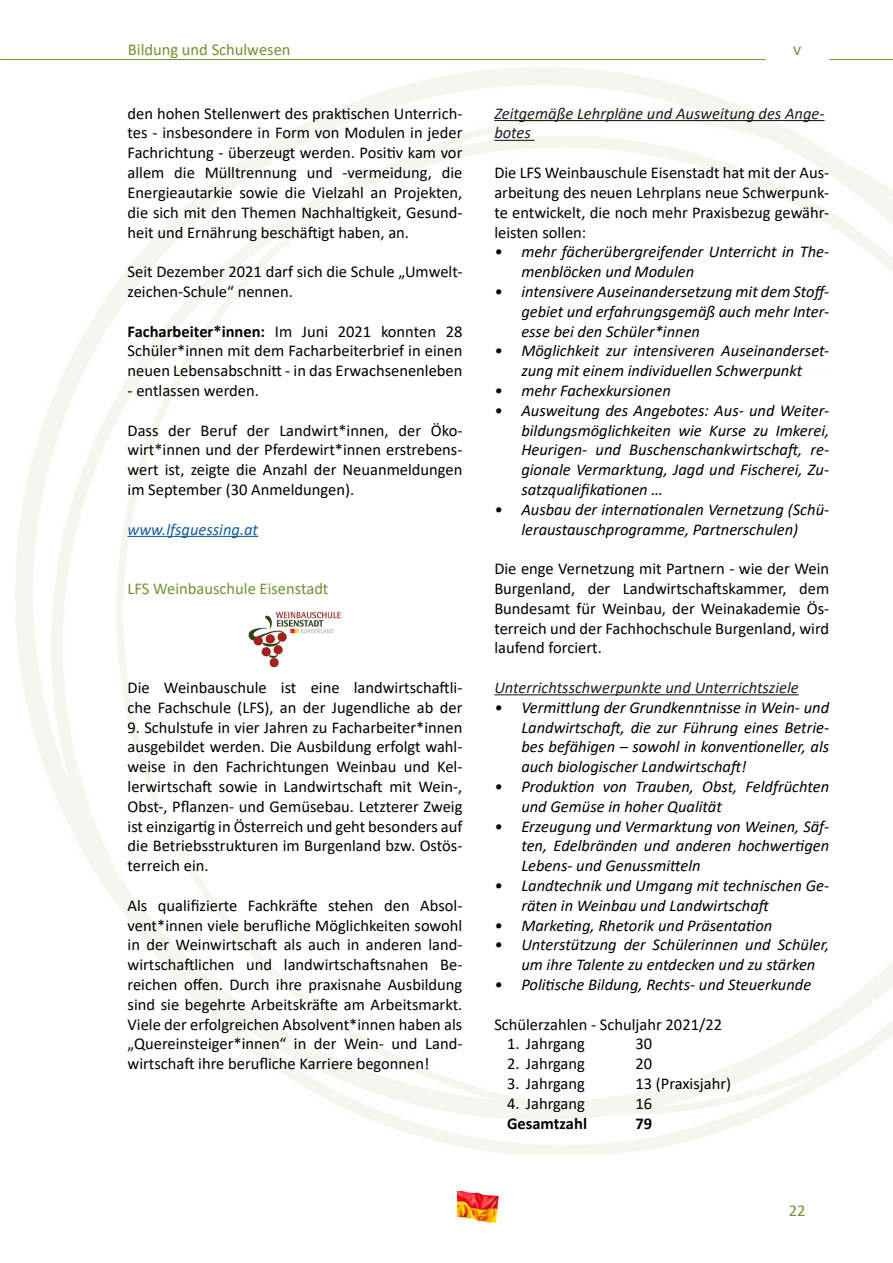
<style>
.page{position:relative;width:893px;height:1263px;background:#fff}
.page>*{position:absolute;margin:0;border:0;box-sizing:border-box;transform-origin:0 0}
.t1{font:16.5px/19.8px "Calibri";color:#000;text-align:justify}
.t2{font:italic 16.5px/19.8px "Calibri";color:#000}
.Überschrift_III{font:italic 16.5px/19.8px "Calibri";color:#231f20}
.Überschrift_II{font:16.5px "Calibri";color:#719233}
.t3{font:italic 16.5px "Calibri";color:#175d9e}
.t4{font:700 16.5px "Calibri";color:#000}
.s1{font-weight:700}
</style>
<div class="page">
<hr style="left:0;top:59px;width:766px;height:1px;background:#719233">
<hr style="left:829px;top:59px;width:64px;height:1px;background:#719233">
<img style="left:458px;top:1192px;width:41px;height:30px">
<hr style="left:128px;top:536px;width:130px;height:1px;background:#175d9e">
<hr style="left:494px;top:120px;width:330px;height:1px;background:#231f20">
<hr style="left:494px;top:140px;width:41px;height:1px;background:#231f20">
<hr style="left:494px;top:694px;width:305px;height:1px;background:#231f20">
<img style="left:248px;top:610px;width:94px;height:59px">
<p class="Überschrift_II" style="left:128px;top:38px;width:164px">Bildung und Schulwesen</p>
<p class="t1" style="left:128px;top:103px;width:336px">den hohen Stellenwert des praktischen Unterrich&shy;tes - insbesondere in Form von Modulen in jeder Fachrichtung - überzeugt werden. Positiv kam vor allem die Mülltrennung und -vermeidung, die Energieautarkie sowie die Vielzahl an Projekten, die sich mit den Themen Nachhaltigkeit, Gesund&shy;heit und Ernährung beschäftigt haben, an.</p>
<p class="t1" style="left:128px;top:261px;width:336px">Seit Dezember 2021 darf sich die Schule „Umwelt&shy;zeichen-Schule“ nennen.</p>
<p class="t1" style="left:128px;top:321px;width:336px"><span class="s1">Facharbeiter*innen:</span> Im Juni 2021 konnten 28<br>Schüler*innen mit dem Facharbeiterbrief in einen neuen Lebensabschnitt - in das Erwachsenenleben</p>
<p class="t1" style="left:128px;top:380px;width:133px">- entlassen werden.</p>
<p class="t1" style="left:128px;top:420px;width:336px">Dass der Beruf der Landwirt*innen, der Öko&shy;wirt*innen und der Pferdewirt*innen erstrebens&shy;wert ist, zeigte die Anzahl der Neuanmeldungen im September (30 Anmeldungen).</p>
<p class="t3" style="left:128px;top:518px;width:132px">www.lfsguessing.at</p>
<p class="Überschrift_II" style="left:128px;top:577px;width:202px">LFS Weinbauschule Eisenstadt</p>
<p class="t1" style="left:128px;top:677px;width:336px">Die Weinbauschule ist eine landwirtschaftli&shy;che Fachschule (LFS), an der Jugendliche ab der</p>
<p class="t1" style="left:128px;top:717px;width:336px">9. Schulstufe in vier Jahren zu Facharbeiter*innen ausgebildet werden. Die Ausbildung erfolgt wahl&shy;weise in den Fachrichtungen Weinbau und Kel&shy;lerwirtschaft sowie in Landwirtschaft mit Wein-, Obst-, Pflanzen- und Gemüsebau. Letzterer Zweig ist einzigartig in Österreich und geht besonders auf die Betriebsstrukturen im Burgenland bzw. Ostös&shy;terreich ein.</p>
<p class="t1" style="left:128px;top:895px;width:336px">Als qualifizierte Fachkräfte stehen den Absol&shy;vent*innen viele berufliche Möglichkeiten sowohl in der Weinwirtschaft als auch in anderen land&shy;wirtschaftlichen und landwirtschaftsnahen Be&shy;reichen offen. Durch ihre praxisnahe Ausbildung sind sie begehrte Arbeitskräfte am Arbeitsmarkt.<br>Viele der erfolgreichen Absolvent*innen haben als „Quereinsteiger*innen“ in der Wein- und Land&shy;wirtschaft ihre berufliche Karriere begonnen!</p>
<p class="Überschrift_II" style="left:793px;top:38px;width:10px">V</p>
<p class="Überschrift_III" style="left:494px;top:103px;width:332px">Zeitgemäße Lehrpläne und Ausweitung des Ange&shy;botes</p>
<p class="t1" style="left:494px;top:162px;width:336px">Die LFS Weinbauschule Eisenstadt hat mit der Aus&shy;arbeitung des neuen Lehrplans neue Schwerpunk&shy;te entwickelt, die noch mehr Praxisbezug gewähr&shy;leisten sollen:</p>
<p class="t2" style="left:521px;top:241px;width:309px;text-indent:-27px">• mehr fächerübergreifender Unterricht in The&shy;menblöcken und Modulen</p>
<p class="t2" style="left:521px;top:281px;width:309px;text-align:justify;text-indent:-27px">• intensivere Auseinandersetzung mit dem Stoff&shy;gebiet und erfahrungsgemäß auch mehr Inter&shy;esse bei den Schüler*innen</p>
<p class="t2" style="left:494px;top:340px;width:336px;text-align:center">• Möglichkeit zur intensiveren Auseinanderset&shy;zung mit einem individuellen Schwerpunkt</p>
<p class="t2" style="left:494px;top:380px;width:178px">• mehr Fachexkursionen</p>
<p class="t2" style="left:521px;top:400px;width:309px;text-align:justify;text-indent:-27px">• Ausweitung des Angebotes: Aus- und Weiter&shy;bildungsmöglichkeiten wie Kurse zu Imkerei, Heurigen- und Buschenschankwirtschaft, re&shy;gionale Vermarktung, Jagd und Fischerei, Zu&shy;satzqualifikationen …</p>
<p class="t2" style="left:494px;top:499px;width:336px;text-align:center">• Ausbau der internationalen Vernetzung (Schü&shy;leraustauschprogramme, Partnerschulen)</p>
<p class="t1" style="left:494px;top:558px;width:336px">Die enge Vernetzung mit Partnern - wie der Wein Burgenland, der Landwirtschaftskammer, dem Bundesamt für Weinbau, der Weinakademie Ös&shy;terreich und der Fachhochschule Burgenland, wird laufend forciert.</p>
<p class="Überschrift_III" style="left:494px;top:677px;width:306px">Unterrichtsschwerpunkte und Unterrichtsziele</p>
<p class="t2" style="left:521px;top:697px;width:309px;text-align:justify;text-indent:-27px">• Vermittlung der Grundkenntnisse in Wein- und Landwirtschaft, die zur Führung eines Betrie&shy;bes befähigen – sowohl in konventioneller, als auch biologischer Landwirtschaft!</p>
<p class="t2" style="left:521px;top:776px;width:309px;text-indent:-27px">• Produktion von Trauben, Obst, Feldfrüchten und Gemüse in hoher Qualität</p>
<p class="t2" style="left:521px;top:815px;width:309px;text-align:justify;text-indent:-27px">• Erzeugung und Vermarktung von Weinen, Säf&shy;ten, Edelbränden und anderen hochwertigen Lebens- und Genussmitteln</p>
<p class="t2" style="left:521px;top:875px;width:309px;text-indent:-27px">• Landtechnik und Umgang mit technischen Ge&shy;räten in Weinbau und Landwirtschaft</p>
<p class="t2" style="left:494px;top:914px;width:280px">• Marketing, Rhetorik und Präsentation</p>
<p class="t2" style="left:521px;top:934px;width:309px;text-indent:-27px">• Unterstützung der Schülerinnen und Schüler, um ihre Talente zu entdecken und zu stärken</p>
<p class="t2" style="left:494px;top:974px;width:318px">• Politische Bildung, Rechts- und Steuerkunde</p>
<p class="t1" style="left:494px;top:1014px;width:229px">Schülerzahlen - Schuljahr 2021/22</p>
<p class="t1" style="left:507px;top:1033px;width:79px">1. Jahrgang</p>
<p class="t1" style="left:635px;top:1033px;width:18px">30</p>
<p class="t1" style="left:507px;top:1053px;width:79px">2. Jahrgang</p>
<p class="t1" style="left:635px;top:1053px;width:18px">20</p>
<p class="t1" style="left:507px;top:1073px;width:79px">3. Jahrgang</p>
<p class="t1" style="left:635px;top:1073px;width:97px">13 (Praxisjahr)</p>
<p class="t1" style="left:507px;top:1093px;width:79px">4. Jahrgang</p>
<p class="t1" style="left:635px;top:1093px;width:18px">16</p>
<p class="t4" style="left:507px;top:1111px;width:81px">Gesamtzahl</p>
<p class="t4" style="left:635px;top:1111px;width:18px">79</p>
<p class="Überschrift_II" style="left:789px;top:1199px;width:18px">22</p>
</div>
